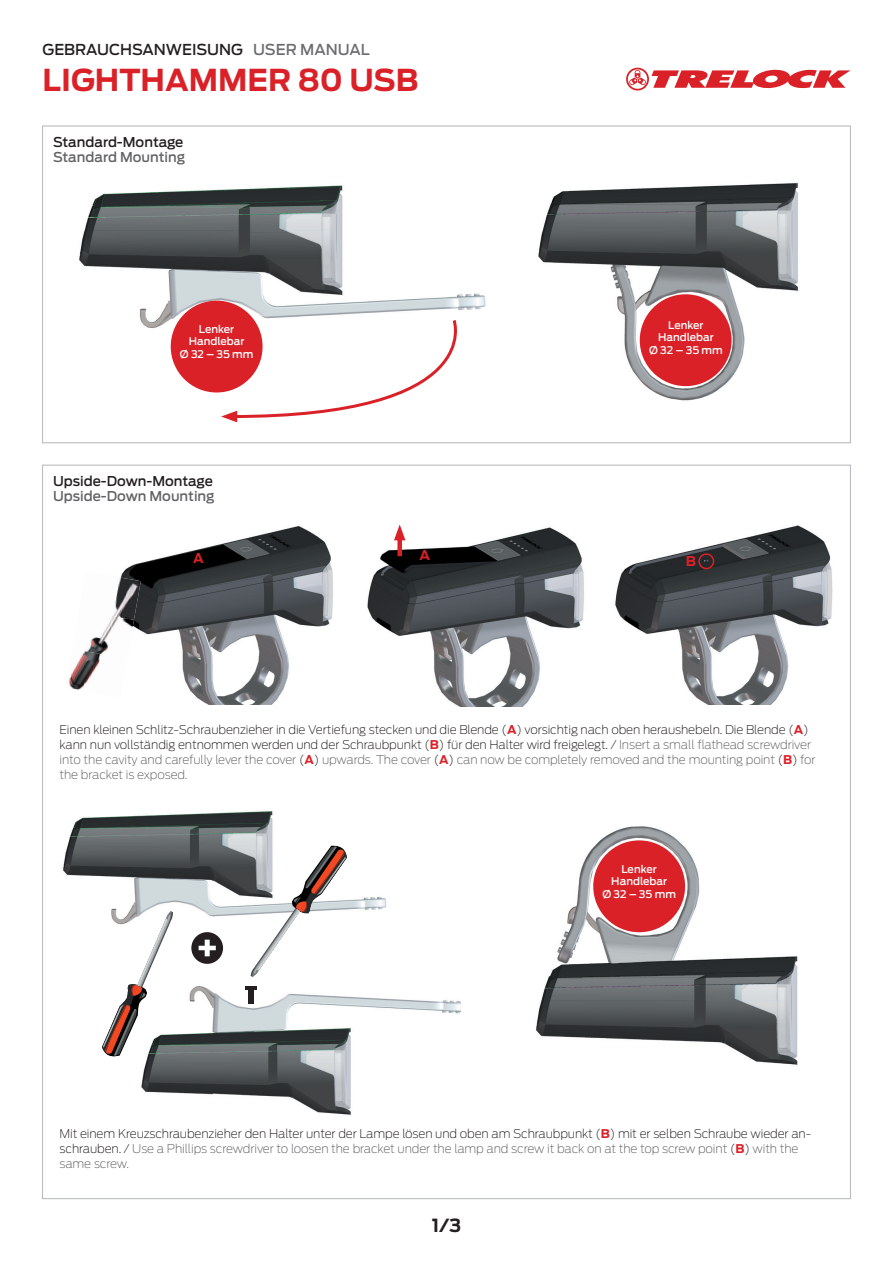
<style>
.page{position:relative;width:893px;height:1263px;background:#fff}
.page>*{position:absolute;margin:0;border:0;box-sizing:border-box;transform-origin:0 0}
.t1{font:700 30px "Antenna";color:#da2128}
.t2{font:700 18px "Antenna";color:#231f20}
.t3{font:500 15px "Antenna";color:#231f20}
.t4{font:500 13.5px "Antenna";color:#231f20}
.t5{font:500 13.5px "Antenna";color:#636366}
.t6{font:700 13.5px "Antenna";color:#da2128}
.t7{font:200 12px/15px "Antenna";letter-spacing:-.01em;color:#231f20}
.t8{font:500 10.5px/12.6px "Antenna";color:#fff;text-align:center}
.s1{color:#6c6d70}
.s2{font-weight:700;color:#da2128}
.s3{color:#636366}
</style>
<div class="page">
<img style="left:79px;top:185px;width:407px;height:166px">
<img style="left:63px;top:811px;width:324px;height:132px">
<img style="left:141px;top:974px;width:319px;height:141px">
<img style="left:367px;top:527px;width:217px;height:179px">
<img style="left:121px;top:526px;width:212px;height:179px">
<img style="left:615px;top:525px;width:218px;height:180px">
<img style="left:536px;top:826px;width:262px;height:240px">
<img style="left:538px;top:182px;width:261px;height:219px">
<div style="left:640px;top:294px;width:92px;height:92px;background:#da2128;border-radius:50%"></div>
<div style="left:171px;top:301px;width:92px;height:91px;background:#da2128;border-radius:50%"></div>
<div style="left:593px;top:840px;width:92px;height:92px;background:#da2128;border-radius:50%"></div>
<svg style="left:221px;top:317px;width:265px;height:105px"></svg>
<div style="left:698px;top:553px;width:16px;height:16px;border:2px solid #da2128;border-radius:50%"></div>
<div style="left:397px;top:535px;width:5px;height:21px;background:#da2128"></div>
<svg style="left:394px;top:524px;width:11px;height:16px"></svg>
<div style="left:191px;top:932px;width:32px;height:32px;background:#231f20;border-radius:50%"></div>
<svg style="left:199px;top:940px;width:17px;height:16px"></svg>
<svg style="left:251px;top:845px;width:96px;height:132px"></svg>
<svg style="left:102px;top:911px;width:71px;height:147px"></svg>
<div style="left:248px;top:988px;width:5px;height:16px;background:#231f20"></div>
<svg style="left:245px;top:986px;width:11px;height:3px"></svg>
<svg style="left:626px;top:68px;width:224px;height:23px"></svg>
<img style="left:69px;top:656px;width:31px;height:34px">
<img style="left:81px;top:618px;width:31px;height:38px">
<img style="left:121px;top:659px;width:6px;height:38px">
<img style="left:112px;top:620px;width:22px;height:39px">
<img style="left:112px;top:576px;width:29px;height:44px">
<p class="t3" style="left:43px;top:40px;width:329px">GEBRAUCHSANWEISUNG <span class="s1">USER MANUAL</span></p>
<h1 class="t1" style="left:43px;top:59px;width:377px">LIGHTHAMMER 80 USB</h1>
<p class="t4" style="left:53px;top:134px;width:132px">Standard-Montage</p>
<p class="t5" style="left:53px;top:149px;width:134px">Standard Mounting</p>
<p class="t8" style="left:180px;top:323px;width:75px">Lenker<br>Handlebar<br>Ø 32 – 35 mm</p>
<p class="t4" style="left:53px;top:473px;width:161px">Upside-Down-Montage</p>
<p class="t5" style="left:53px;top:488px;width:163px">Upside-Down Mounting</p>
<p class="t6" style="left:193px;top:549px;width:12px">A</p>
<p class="t6" style="left:419px;top:546px;width:12px">A</p>
<p class="t8" style="left:649px;top:318px;width:75px">Lenker<br>Handlebar<br>Ø 32 – 35 mm</p>
<p class="t6" style="left:686px;top:552px;width:12px">B</p>
<p class="t7" style="left:60px;top:723px;width:758px">Einen kleinen Schlitz-Schraubenzieher in die Vertiefung stecken und die Blende (<span class="s2">A</span>) vorsichtig nach oben heraushebeln. Die Blende (<span class="s2">A</span>) kann nun vollständig entnommen werden und der Schraubpunkt (<span class="s2">B</span>) für den Halter wird freigelegt. / <span class="s3">Insert a small flathead screwdriver into the cavity and carefully lever the cover</span> (<span class="s2">A</span>) <span class="s3">upwards. The cover</span> (<span class="s2">A</span>) <span class="s3">can now be completely removed and the mounting point</span> (<span class="s2">B</span>) <span class="s3">for the bracket is exposed.</span></p>
<p class="t8" style="left:602px;top:862px;width:75px">Lenker<br>Handlebar<br>Ø 32 – 35 mm</p>
<p class="t7" style="left:60px;top:1126px;width:753px">Mit einem Kreuzschraubenzieher den Halter unter der Lampe lösen und oben am Schraubpunkt (<span class="s2">B</span>) mit er selben Schraube wieder an&shy;schrauben. / <span class="s3">Use a Phillips screwdriver to loosen the bracket under the lamp and screw it back on at the top screw point</span> (<span class="s2">B</span>) <span class="s3">with the same screw.</span></p>
<h2 class="t2" style="left:432px;top:1213px;width:31px">1/3</h2>
</div>
